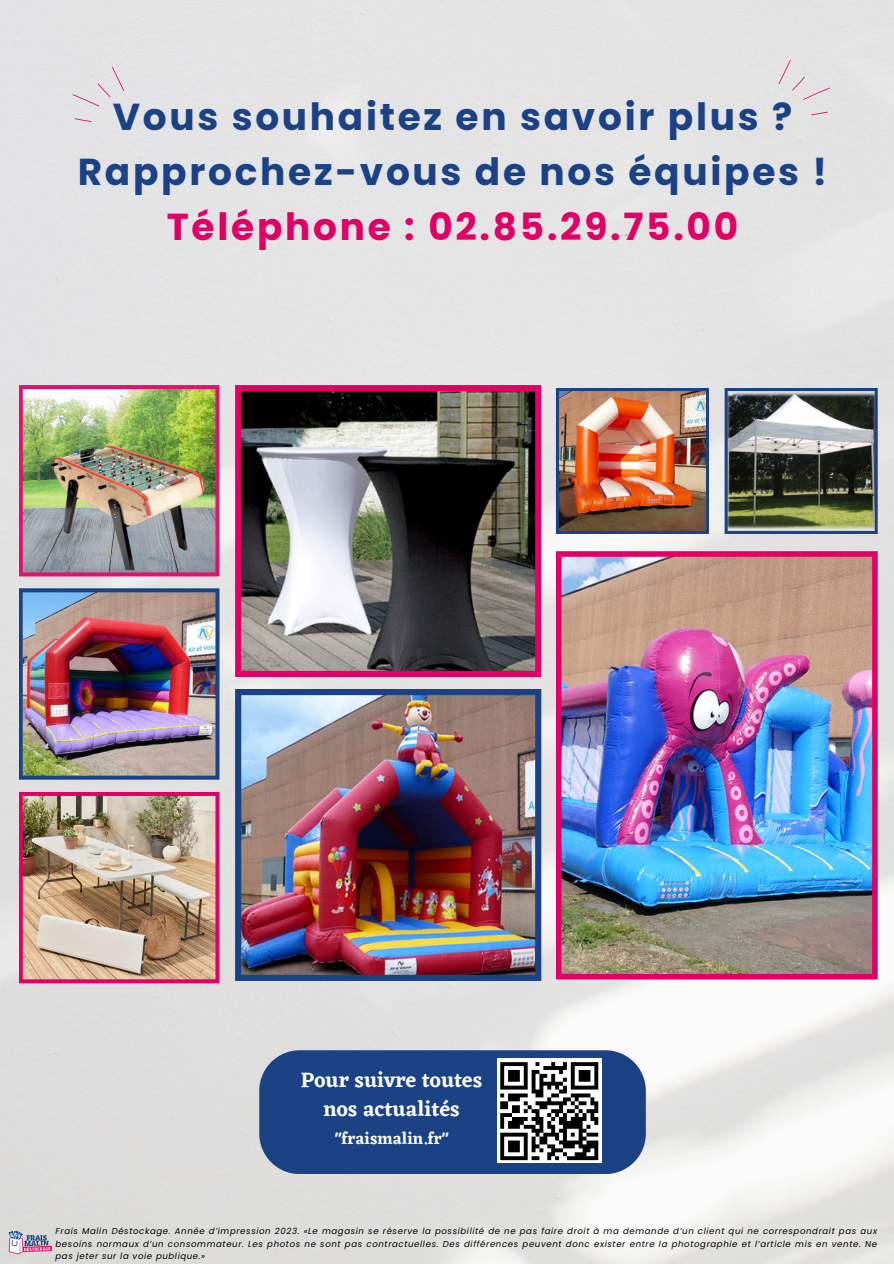
<style>
.page{position:relative;width:894px;height:1264px;background:#fff}
.page>*{position:absolute;margin:0;border:0;box-sizing:border-box;transform-origin:0 0}
.t1{font:700 37.5px/55.2px "Poppins";letter-spacing:.07em;color:#1a4285;text-align:center}
.t2{font:600 21.45px/29.1px "Eczar";color:#fff;text-align:center}
.t3{font:600 16.65px "Eczar";color:#fff}
.t4{font:italic 8.55px/12.1px "Poppins";letter-spacing:.07em;color:#000;text-align:justify}
.s1{color:#e10065}
</style>
<div class="page">
<img style="left:0;top:0;width:893px;height:1263px">
<img style="left:555px;top:551px;width:322px;height:428px">
<img style="left:235px;top:689px;width:306px;height:291px">
<img style="left:19px;top:792px;width:200px;height:191px">
<img style="left:19px;top:612px;width:200px;height:167px">
<svg style="left:19px;top:385px;width:200px;height:14px"></svg>
<img style="left:235px;top:385px;width:306px;height:292px">
<img style="left:555px;top:388px;width:153px;height:146px">
<img style="left:724px;top:388px;width:153px;height:146px">
<div style="left:778px;top:60px;width:51px;height:55px;background:#e2e2e4"></div>
<div style="left:73px;top:67px;width:51px;height:55px;background:#e2e2e4"></div>
<img style="left:3px;top:1224px;width:55px;height:38px">
<div style="left:259px;top:1050px;width:386px;height:124px;background:#1a4285"></div>
<svg style="left:497px;top:1058px;width:104px;height:104px"></svg>
<svg style="left:500px;top:1062px;width:98px;height:98px"></svg>
<svg style="left:566px;top:1156px;width:32px;height:4px"></svg>
<img style="left:18px;top:399px;width:213px;height:213px">
<p class="t1" style="left:78px;top:89px;width:750px">Vous souhaitez en savoir plus ?<br>Rapprochez-vous de nos équipes !<br><span class="s1">Téléphone : 02.85.29.75.00</span></p>
<p class="t2" style="left:301px;top:1064px;width:183px">Pour suivre toutes nos actualités</p>
<p class="t3" style="left:334px;top:1128px;width:115px">"fraismalin.fr"</p>
<p class="t4" style="left:56px;top:1225px;width:822px">Frais Malin Déstockage. Année d’impression 2023. «Le magasin se réserve la possibilité de ne pas faire droit à ma demande d’un client qui ne correspondrait pas aux besoins normaux d’un consommateur. Les photos ne sont pas contractuelles. Des différences peuvent donc exister entre la photographie et l’article mis en vente. Ne pas jeter sur la voie publique.»</p>
</div>
